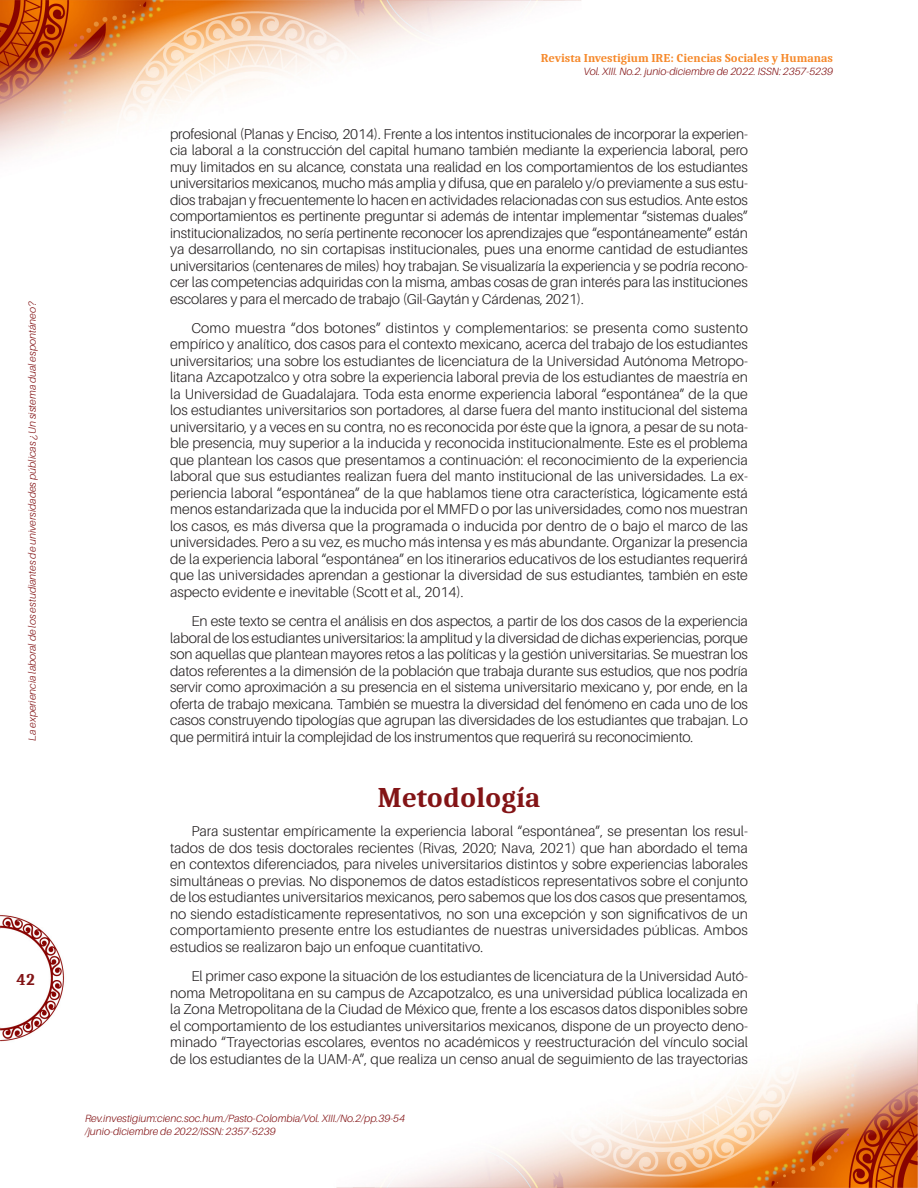
<style>
.page{position:relative;width:918px;height:1188px;background:#fff}
.page>*{position:absolute;margin:0;border:0;box-sizing:border-box;transform-origin:0 0}
.Título_1{font:700 28.5px "Caladea";color:#831416}
.t1{font:700 16.5px "Caladea";color:#831416}
.Texto_Base_Sangría{font:300 14.25px/16.5px "Aileron";color:#231f20;text-align:justify}
.t2{font:700 12px "Caladea";color:#f6892b}
.t3{font:italic 300 10.5px/12.6px "Aileron";color:#831416}
</style>
<div class="page">
<img style="left:0;top:0;width:918px;height:1188px">
<p class="t3" style="left:26px;top:741px;width:441px;rotate:-90deg">La experiencia laboral de los estudiantes de universidades públicas ¿Un sistema dual espontáneo?</p>
<p class="t1" style="left:16px;top:970px;width:21px">42</p>
<p class="t2" style="left:541px;top:51px;width:294px">Revista Investigium IRE: Ciencias Sociales y Humanas</p>
<p class="t3" style="left:584px;top:65px;width:251px">Vol. XIII. No.2. junio-diciembre de 2022. ISSN: 2357-5239</p>
<p class="Texto_Base_Sangría" style="left:170px;top:125px;width:579px">profesional (Planas y Enciso, 2014). Frente a los intentos institucionales de incorporar la experien&shy;cia laboral a la construcción del capital humano también mediante la experiencia laboral, pero muy limitados en su alcance, constata una realidad en los comportamientos de los estudiantes universitarios mexicanos, mucho más amplia y difusa, que en paralelo y/o previamente a sus estu&shy;dios trabajan y frecuentemente lo hacen en actividades relacionadas con sus estudios. Ante estos comportamientos es pertinente preguntar si además de intentar implementar “sistemas duales” institucionalizados, no sería pertinente reconocer los aprendizajes que “espontáneamente” están ya desarrollando, no sin cortapisas institucionales, pues una enorme cantidad de estudiantes universitarios (centenares de miles) hoy trabajan. Se visualizaría la experiencia y se podría recono&shy;cer las competencias adquiridas con la misma, ambas cosas de gran interés para las instituciones escolares y para el mercado de trabajo (Gil-Gaytán y Cárdenas, 2021).</p>
<p class="Texto_Base_Sangría" style="left:170px;top:320px;width:579px;text-indent:21px">Como muestra “dos botones” distintos y complementarios: se presenta como sustento empírico y analítico, dos casos para el contexto mexicano, acerca del trabajo de los estudiantes universitarios; una sobre los estudiantes de licenciatura de la Universidad Autónoma Metropo&shy;litana Azcapotzalco y otra sobre la experiencia laboral previa de los estudiantes de maestría en la Universidad de Guadalajara. Toda esta enorme experiencia laboral “espontánea” de la que los estudiantes universitarios son portadores, al darse fuera del manto institucional del sistema universitario, y a veces en su contra, no es reconocida por éste que la ignora, a pesar de su nota&shy;ble presencia, muy superior a la inducida y reconocida institucionalmente. Este es el problema que plantean los casos que presentamos a continuación: el reconocimiento de la experiencia laboral que sus estudiantes realizan fuera del manto institucional de las universidades. La ex&shy;periencia laboral “espontánea” de la que hablamos tiene otra característica, lógicamente está menos estandarizada que la inducida por el MMFD o por las universidades, como nos muestran los casos, es más diversa que la programada o inducida por dentro de o bajo el marco de las universidades. Pero a su vez, es mucho más intensa y es más abundante. Organizar la presencia de la experiencia laboral “espontánea” en los itinerarios educativos de los estudiantes requerirá que las universidades aprendan a gestionar la diversidad de sus estudiantes, también en este aspecto evidente e inevitable (Scott et al., 2014).</p>
<p class="Texto_Base_Sangría" style="left:170px;top:613px;width:579px;text-indent:21px">En este texto se centra el análisis en dos aspectos, a partir de los dos casos de la experiencia laboral de los estudiantes universitarios: la amplitud y la diversidad de dichas experiencias, porque son aquellas que plantean mayores retos a las políticas y la gestión universitarias. Se muestran los datos referentes a la dimensión de la población que trabaja durante sus estudios, que nos podría servir como aproximación a su presencia en el sistema universitario mexicano y, por ende, en la oferta de trabajo mexicana. También se muestra la diversidad del fenómeno en cada uno de los casos construyendo tipologías que agrupan las diversidades de los estudiantes que trabajan. Lo que permitirá intuir la complejidad de los instrumentos que requerirá su reconocimiento.</p>
<p class="Título_1" style="left:378px;top:780px;width:164px">Metodología</p>
<p class="Texto_Base_Sangría" style="left:170px;top:823px;width:579px;text-indent:21px">Para sustentar empíricamente la experiencia laboral “espontánea”, se presentan los resul&shy;tados de dos tesis doctorales recientes (Rivas, 2020; Nava, 2021) que han abordado el tema en contextos diferenciados, para niveles universitarios distintos y sobre experiencias laborales simultáneas o previas. No disponemos de datos estadísticos representativos sobre el conjunto de los estudiantes universitarios mexicanos, pero sabemos que los dos casos que presentamos, no siendo estadísticamente representativos, no son una excepción y son significativos de un comportamiento presente entre los estudiantes de nuestras universidades públicas. Ambos estudios se realizaron bajo un enfoque cuantitativo.</p>
<p class="Texto_Base_Sangría" style="left:170px;top:968px;width:579px;text-indent:21px">El primer caso expone la situación de los estudiantes de licenciatura de la Universidad Autó&shy;noma Metropolitana en su campus de Azcapotzalco, es una universidad pública localizada en la Zona Metropolitana de la Ciudad de México que, frente a los escasos datos disponibles sobre el comportamiento de los estudiantes universitarios mexicanos, dispone de un proyecto deno&shy;minado “Trayectorias escolares, eventos no académicos y reestructuración del vínculo social de los estudiantes de la UAM-A”, que realiza un censo anual de seguimiento de las trayectorias</p>
<p class="t3" style="left:85px;top:1112px;width:322px">Rev.investigium:cienc.soc.hum./Pasto-Colombia/Vol. XIII./No.2/pp.39-54 /junio-diciembre de 2022/ISSN: 2357-5239</p>
</div>
